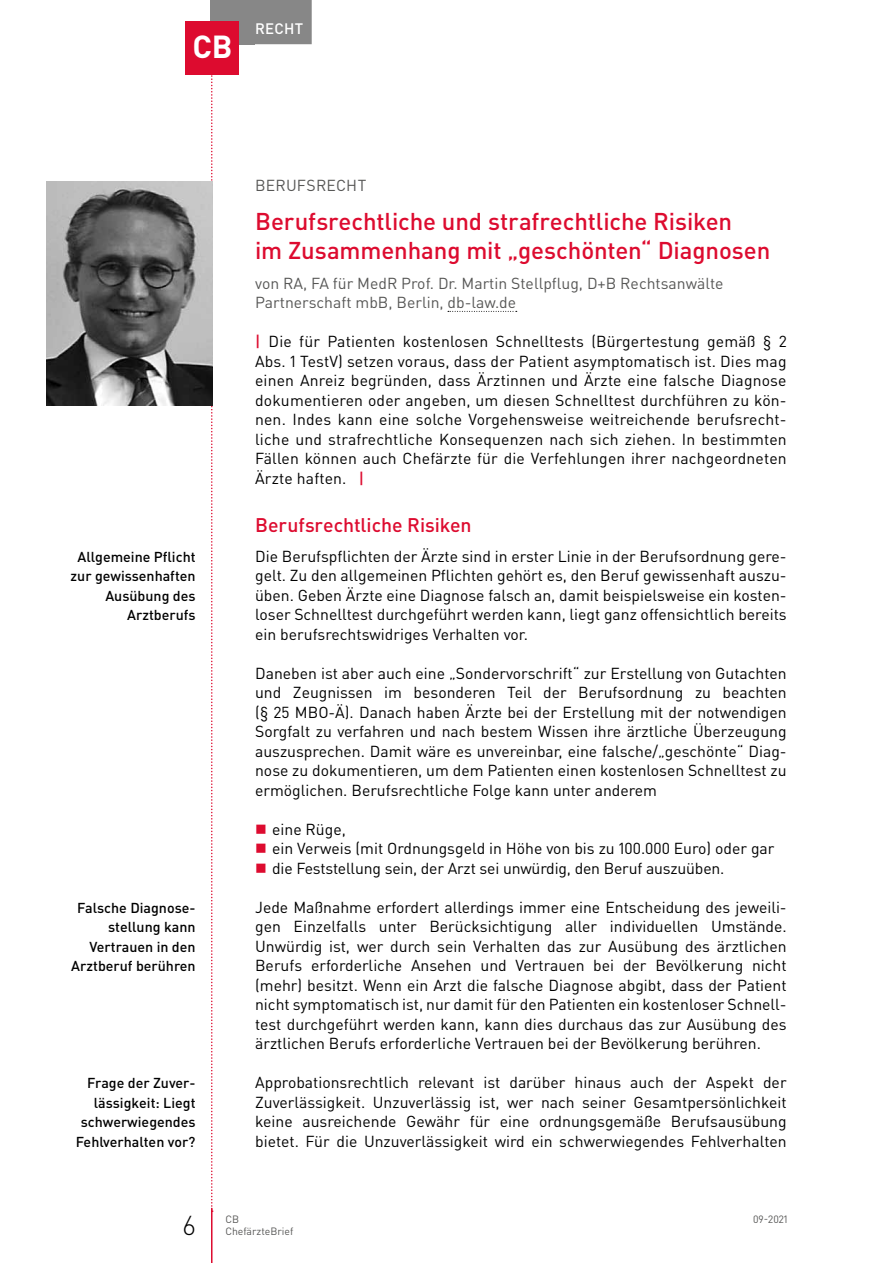
<style>
.page{position:relative;width:893px;height:1263px;background:#fff}
.page>*{position:absolute;margin:0;border:0;box-sizing:border-box;transform-origin:0 0}
.t1{font:700 31.5px "DIN Pro";color:#fff}
.t2{font:300 27px "DIN Pro";color:#000}
.t3{font:500 24px/28.5px "DIN Pro";letter-spacing:-.005em;color:#dd0b2f}
.t4{font:500 19.5px "DIN Pro";color:#dd0b2f}
.t5{font:15.75px/19.5px "DIN Pro";letter-spacing:.01em;color:#000;text-align:justify}
.t6{font:15.75px/19.5px "DIN Pro";letter-spacing:-.01em;color:#000}
.t7{font:15.75px/19.5px "DIN Pro";color:#575756}
.t8{font:500 15px "DIN Pro";letter-spacing:.015em;color:#fff}
.t9{font:500 14.25px/19.5px "DIN Pro";color:#000;text-align:right}
.t10{font:10.5px "DIN Pro";color:#575756}
.s1{font-weight:500;color:#dd0b2f}
</style>
<div class="page">
<svg style="left:211px;top:74px;width:2px;height:1138px"></svg>
<div style="left:210px;top:0;width:45px;height:44px;background:#878787"></div>
<hr style="left:211px;top:1208px;width:1px;height:55px;background:#dd0b2f">
<div style="left:247px;top:0;width:65px;height:44px;background:#878787"></div>
<div style="left:185px;top:21px;width:54px;height:53px;background:#dd0b2f"></div>
<svg style="left:448px;top:311px;width:69px;height:1px"></svg>
<img style="left:47px;top:181px;width:166px;height:225px">
<h1 class="t1" style="left:192px;top:26px;width:42px">CB</h1>
<p class="t8" style="left:255px;top:18px;width:49px">Recht</p>
<p class="t9" style="left:71px;top:546px;width:127px">Allgemeine Pflicht zur gewissenhaften<br>Ausübung des<br>Arztberufs</p>
<p class="t9" style="left:71px;top:897px;width:126px">Falsche Diagnose&shy;stellung kann<br>Vertrauen in den<br>Arztberuf berühren</p>
<p class="t9" style="left:76px;top:1073px;width:121px">Frage der Zuver&shy;lässigkeit: Liegt schwerwiegendes<br>Fehlverhalten vor?</p>
<p class="t7" style="left:255px;top:175px;width:113px">BERUFSRECHT</p>
<h3 class="t3" style="left:255px;top:206px;width:517px">Berufsrechtliche und strafrechtliche Risiken<br>im Zusammenhang mit „geschönten“ Diagnosen</h3>
<p class="t7" style="left:255px;top:273px;width:470px">von RA, FA für MedR Prof. Dr. Martin Stellpflug, D+B Rechtsanwälte<br>Partnerschaft mbB, Berlin, db-law.de</p>
<p class="t5" style="left:255px;top:331px;width:533px;text-align:left"><span class="s1">|</span> Die für Patienten kostenlosen Schnelltests (Bürgertestung gemäß § 2<br>Abs. 1 TestV) setzen voraus, dass der Patient asymptomatisch ist. Dies mag einen Anreiz begründen, dass Ärztinnen und Ärzte eine falsche Diagnose dokumentieren oder angeben, um diesen Schnelltest durchführen zu kön&shy;nen. Indes kann eine solche Vorgehensweise weitreichende berufsrecht&shy;liche und strafrechtliche Konsequenzen nach sich ziehen. In bestimmten Fällen können auch Chefärzte für die Verfehlungen ihrer nachgeordneten Ärzte haften. <span class="s1">|</span></p>
<p class="t4" style="left:255px;top:512px;width:218px">Berufsrechtliche Risiken</p>
<p class="t5" style="left:255px;top:546px;width:533px">Die Berufspflichten der Ärzte sind in erster Linie in der Berufsordnung gere&shy;gelt. Zu den allgemeinen Pflichten gehört es, den Beruf gewissenhaft auszu&shy;üben. Geben Ärzte eine Diagnose falsch an, damit beispielsweise ein kosten&shy;loser Schnelltest durchgeführt werden kann, liegt ganz offensichtlich bereits ein berufsrechtswidriges Verhalten vor.</p>
<p class="t5" style="left:255px;top:663px;width:533px">Daneben ist aber auch eine „Sondervorschrift“ zur Erstellung von Gutachten und Zeugnissen im besonderen Teil der Berufsordnung zu beachten (§ 25 MBO-Ä). Danach haben Ärzte bei der Erstellung mit der notwendigen Sorgfalt zu verfahren und nach bestem Wissen ihre ärztliche Überzeugung auszusprechen. Damit wäre es unvereinbar, eine falsche/„geschönte“ Diag&shy;nose zu dokumentieren, um dem Patienten einen kostenlosen Schnelltest zu ermöglichen. Berufsrechtliche Folge kann unter anderem</p>
<p class="t6" style="left:272px;top:819px;width:504px">eine Rüge,<br>ein Verweis (mit Ordnungsgeld in Höhe von bis zu 100.000 Euro) oder gar die Feststellung sein, der Arzt sei unwürdig, den Beruf auszuüben.</p>
<p class="t5" style="left:255px;top:897px;width:533px">Jede Maßnahme erfordert allerdings immer eine Entscheidung des jeweili&shy;gen Einzelfalls unter Berücksichtigung aller individuellen Umstände.<br>Unwürdig ist, wer durch sein Verhalten das zur Ausübung des ärztlichen Berufs erforderliche Ansehen und Vertrauen bei der Bevölkerung nicht (mehr) besitzt. Wenn ein Arzt die falsche Diagnose abgibt, dass der Patient nicht symptomatisch ist, nur damit für den Patienten ein kostenloser Schnell&shy;test durchgeführt werden kann, kann dies durchaus das zur Ausübung des ärztlichen Berufs erforderliche Vertrauen bei der Bevölkerung berühren.</p>
<p class="t5" style="left:255px;top:1072px;width:533px">Approbationsrechtlich relevant ist darüber hinaus auch der Aspekt der Zuverlässigkeit. Unzuverlässig ist, wer nach seiner Gesamtpersönlichkeit keine ausreichende Gewähr für eine ordnungsgemäße Berufsausübung bietet. Für die Unzuverlässigkeit wird ein schwerwiegendes Fehlverhalten</p>
<h2 class="t2" style="left:183px;top:1207px;width:14px">6</h2>
<p class="t10" style="left:225px;top:1212px;width:15px">CB</p>
<p class="t10" style="left:753px;top:1212px;width:36px">09-2021</p>
<p class="t10" style="left:225px;top:1224px;width:69px">ChefärzteBrief</p>
</div>
